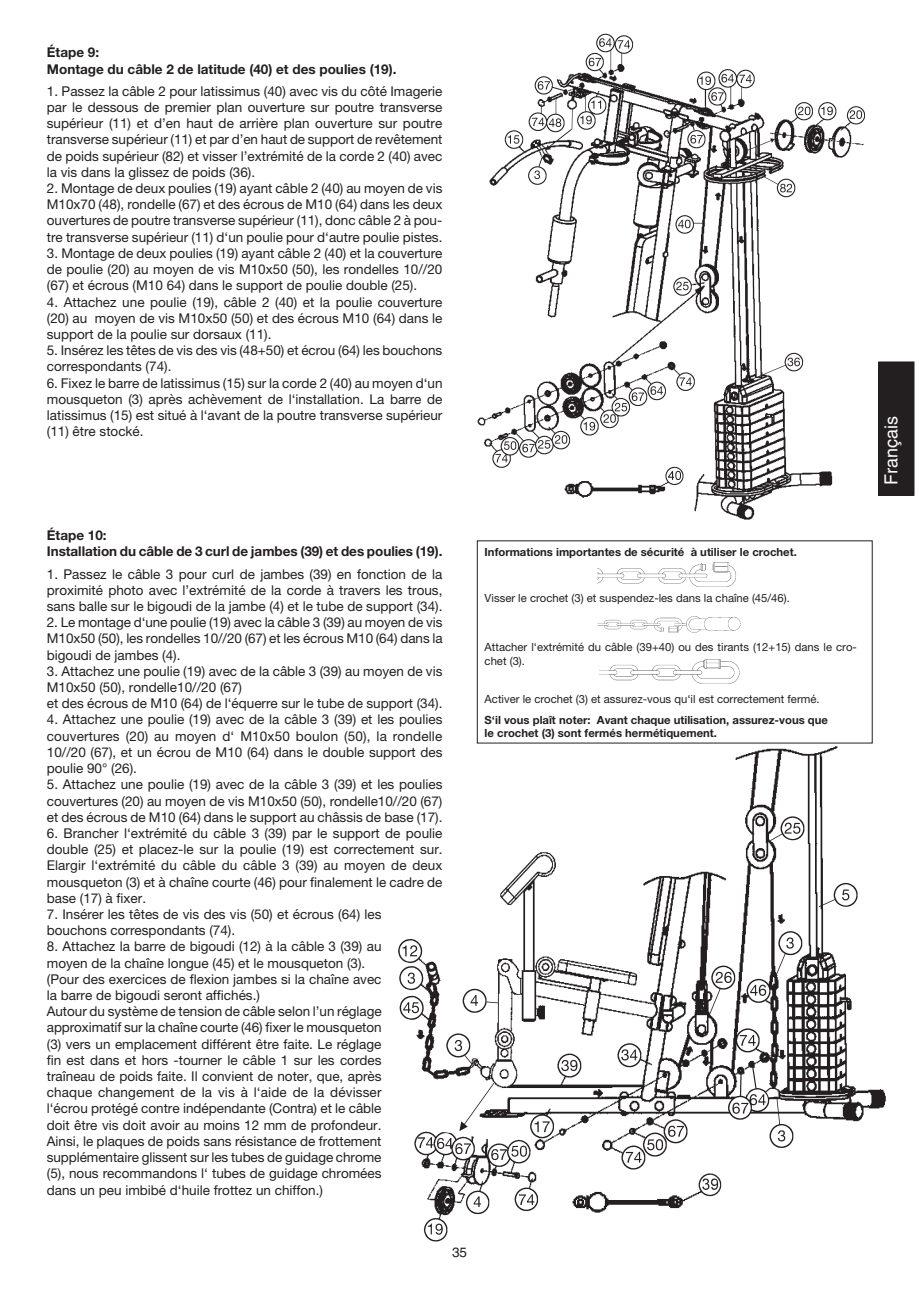
<style>
.page{position:relative;width:919px;height:1289px;background:#fff}
.page>*{position:absolute;margin:0;border:0;box-sizing:border-box;transform-origin:0 0}
.t1{font:18px "Helvetica";color:#fff}
.t2{font:13.5px/16.2px "Helvetica Neue";color:#231f20;text-align:justify}
.t3{font:700 13.5px/16.2px "Helvetica Neue";color:#231f20}
.t4{font:13.5px "Helvetica";color:#231f20}
.t5{font:11.25px/13.5px "Helvetica Neue";color:#231f20}
.t6{font:700 11.25px/13.5px "Helvetica Neue";color:#231f20}
</style>
<div class="page">
<div style="left:878px;top:362px;width:35px;height:133px;background:#231f20"></div>
<div style="left:878px;top:361px;width:36px;height:134px;border:1px solid #231f20"></div>
<img style="left:477px;top:33px;width:388px;height:487px">
<img style="left:398px;top:740px;width:488px;height:502px">
<img style="left:597px;top:562px;width:139px;height:25px">
<img style="left:597px;top:616px;width:144px;height:17px">
<img style="left:599px;top:659px;width:141px;height:25px">
<p class="t3" style="left:47px;top:44px;width:351px">Étape 9:<br>Montage du câble 2 de latitude (40) et des poulies (19).</p>
<p class="t2" style="left:47px;top:83px;width:397px">1. Passez la câble 2 pour latissimus (40) avec vis du côté Imagerie par le dessous de premier plan ouverture sur poutre transverse supérieur (11) et d’en haut de arrière plan ouverture sur poutre transverse supérieur (11) et par d’en haut de support de revêtement de poids supérieur (82) et visser l’extrémité de la corde 2 (40) avec la vis dans la glissez de poids (36).</p>
<p class="t2" style="left:47px;top:180px;width:397px">2. Montage de deux poulies (19) ayant câble 2 (40) au moyen de vis M10x70 (48), rondelle (67) et des écrous de M10 (64) dans les deux ouvertures de poutre transverse supérieur (11), donc câble 2 à pou&shy;tre transverse supérieur (11) d‘un poulie pour d‘autre poulie pistes.</p>
<p class="t2" style="left:47px;top:245px;width:397px">3. Montage de deux poulies (19) ayant câble 2 (40) et la couverture de poulie (20) au moyen de vis M10x50 (50), les rondelles 10//20 (67) et écrous (M10 64) dans le support de poulie double (25).</p>
<p class="t2" style="left:47px;top:293px;width:397px">4. Attachez une poulie (19), câble 2 (40) et la poulie couverture (20) au moyen de vis M10x50 (50) et des écrous M10 (64) dans le support de la poulie sur dorsaux (11).</p>
<p class="t2" style="left:47px;top:342px;width:397px">5. Insérez les têtes de vis des vis (48+50) et écrou (64) les bouchons correspondants (74).</p>
<p class="t2" style="left:47px;top:374px;width:397px">6. Fixez le barre de latissimus (15) sur la corde 2 (40) au moyen d‘un mousqueton (3) après achèvement de l‘installation. La barre de latissimus (15) est situé à l‘avant de la poutre transverse supérieur (11) être stocké.</p>
<p class="t3" style="left:47px;top:527px;width:397px">Étape 10:<br>Installation du câble de 3 curl de jambes (39) et des poulies (19).</p>
<p class="t2" style="left:47px;top:565px;width:397px">1. Passez le câble 3 pour curl de jambes (39) en fonction de la proximité photo avec l’extrémité de la corde à travers les trous, sans balle sur le bigoudi de la jambe (4) et le tube de support (34).</p>
<p class="t2" style="left:47px;top:614px;width:397px">2. Le montage d‘une poulie (19) avec la câble 3 (39) au moyen de vis M10x50 (50), les rondelles 10//20 (67) et les écrous M10 (64) dans la bigoudi de jambes (4).</p>
<p class="t2" style="left:47px;top:662px;width:397px;text-align:left">3. Attachez une poulie (19) avec de la câble 3 (39) au moyen de vis<br>M10x50 (50), rondelle10//20 (67)<br>et des écrous de M10 (64) de l‘équerre sur le tube de support (34).</p>
<p class="t2" style="left:47px;top:711px;width:397px">4. Attachez une poulie (19) avec de la câble 3 (39) et les poulies couvertures (20) au moyen d‘ M10x50 boulon (50), la rondelle 10//20 (67), et un écrou de M10 (64) dans le double support des poulie 90° (26).</p>
<p class="t2" style="left:47px;top:776px;width:397px">5. Attachez une poulie (19) avec de la câble 3 (39) et les poulies couvertures (20) au moyen de vis M10x50 (50), rondelle10//20 (67) et des écrous de M10 (64) dans le support au châssis de base (17).</p>
<p class="t2" style="left:47px;top:824px;width:397px">6. Brancher l‘extrémité du câble 3 (39) par le support de poulie double (25) et placez-le sur la poulie (19) est correctement sur.<br>Elargir l‘extrémité du câble du câble 3 (39) au moyen de deux mousqueton (3) et à chaîne courte (46) pour finalement le cadre de base (17) à fixer.</p>
<p class="t2" style="left:47px;top:905px;width:336px">7. Insérer les têtes de vis des vis (50) et écrous (64) les bouchons correspondants (74).</p>
<p class="t2" style="left:47px;top:938px;width:336px;text-align:left">8. Attachez la barre de bigoudi (12) à la câble 3 (39) au moyen de la chaîne longue (45) et le mousqueton (3). (Pour des exercices de flexion jambes si la chaîne avec la barre de bigoudi seront affichés.)<br>Autour du système de tension de câble selon l’un réglage approximatif sur la chaîne courte (46) fixer le mousqueton (3) vers un emplacement différent être faite. Le réglage fin est dans et hors -tourner le câble 1 sur les cordes traîneau de poids faite. Il convient de noter, que, après chaque changement de la vis à l‘aide de la dévisser l‘écrou protégé contre indépendante (Contra) et le câble doit être vis doit avoir au moins 12 mm de profondeur.<br>Ainsi, le plaques de poids sans résistance de frottement supplémentaire glissent sur les tubes de guidage chrome (5), nous recommandons l‘ tubes de guidage chromées dans un peu imbibé d‘huile frottez un chiffon.)</p>
<p class="t6" style="left:484px;top:544px;width:314px">Informations importantes de sécurité à utiliser le crochet.</p>
<p class="t5" style="left:484px;top:591px;width:307px">Visser le crochet (3) et suspendez-les dans la chaîne (45/46).</p>
<p class="t5" style="left:484px;top:640px;width:374px">Attacher l‘extrémité du câble (39+40) ou des tirants (12+15) dans le cro&shy;chet (3).</p>
<p class="t5" style="left:484px;top:691px;width:336px">Activer le crochet (3) et assurez-vous qu‘il est correctement fermé.</p>
<p class="t6" style="left:484px;top:712px;width:345px">S‘il vous plaît noter: Avant chaque utilisation, assurez-vous que le crochet (3) sont fermés hermétiquement.</p>
<p class="t4" style="left:452px;top:1244px;width:17px">35</p>
<h1 class="t1" style="left:880px;top:485px;width:71px;rotate:-90deg">Français</h1>
</div>
